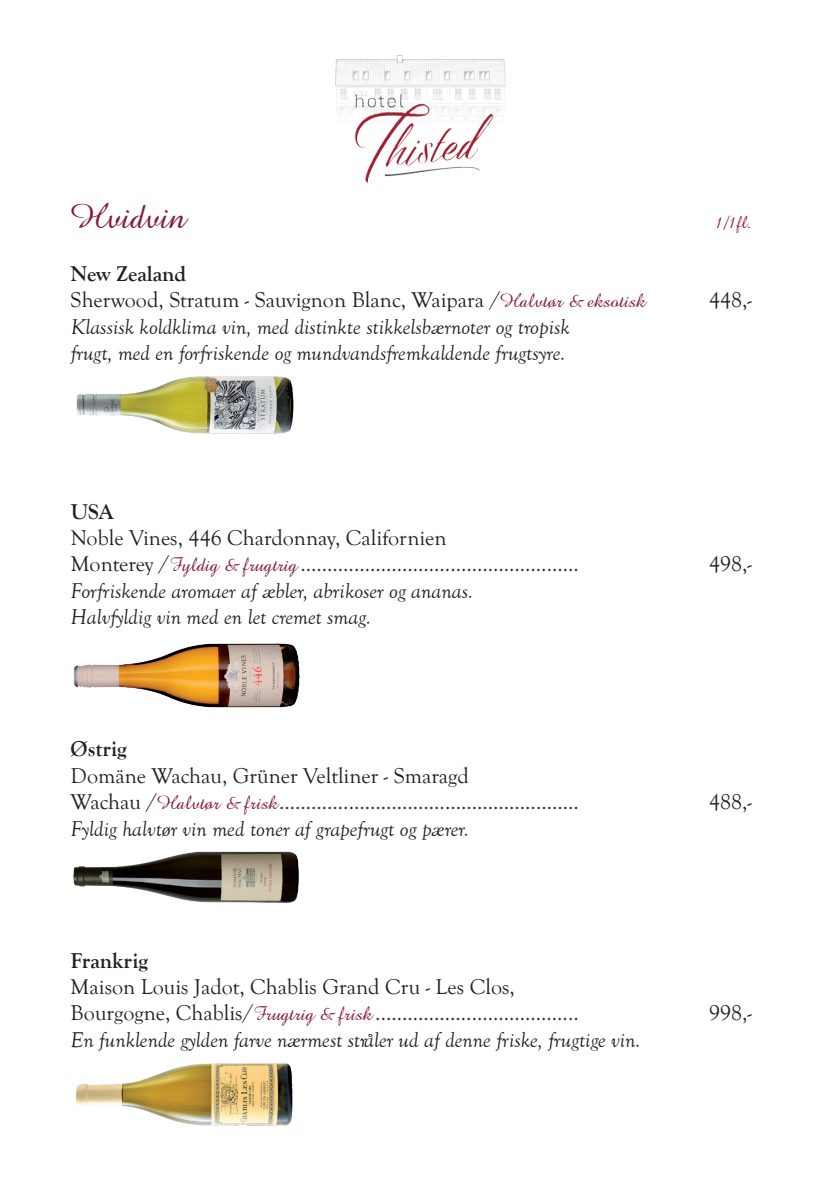
<style>
.page{position:relative;width:840px;height:1191px;background:#fff}
.page>*{position:absolute;margin:0;border:0;box-sizing:border-box;transform-origin:0 0}
.t1{font:36px "Amazone BT";color:#851836}
.t2{font:22px/26.4px "Goudy Old Sty T";color:#231f20}
.t3{font:italic 22px/26.4px "Goudy Old Sty T";color:#231f20}
.t4{font:700 22px "Goudy Old Sty T";color:#231f20}
.t5{font:18px "Amazone BT";color:#851836}
.s1{font-weight:700}
.s2{font-family:"Amazone BT";font-size:20px;color:#851836}
</style>
<div class="page">
<img style="left:335px;top:55px;width:170px;height:127px">
<img style="left:76px;top:376px;width:218px;height:58px">
<img style="left:73px;top:643px;width:227px;height:65px">
<img style="left:73px;top:851px;width:226px;height:52px">
<img style="left:76px;top:1063px;width:217px;height:63px">
<h1 class="t1" style="left:71px;top:196px;width:117px">Hvidvin</h1>
<p class="t2" style="left:71px;top:261px;width:576px"><span class="s1">New Zealand<br></span>Sherwood, Stratum - Sauvignon Blanc, Waipara /<span class="s2">Halvtør &amp; eksotisk</span></p>
<p class="t3" style="left:71px;top:314px;width:500px">Klassisk koldklima vin, med distinkte stikkelsbærnoter og tropisk frugt, med en forfriskende og mundvandsfremkaldende frugtsyre.</p>
<p class="t4" style="left:71px;top:499px;width:45px">USA</p>
<p class="t2" style="left:71px;top:525px;width:509px">Noble Vines, 446 Chardonnay, Californien<br>Monterey /<span class="s2">Fyldig &amp; frugtrig</span> ....................................................</p>
<p class="t3" style="left:71px;top:578px;width:404px">Forfriskende aromaer af æbler, abrikoser og ananas.<br>Halvfyldig vin med en let cremet smag.</p>
<p class="t4" style="left:71px;top:736px;width:58px">Østrig</p>
<p class="t2" style="left:71px;top:763px;width:509px">Domäne Wachau, Grüner Veltliner - Smaragd<br>Wachau /<span class="s2">Halvtør &amp; frisk</span>........................................................</p>
<p class="t3" style="left:71px;top:815px;width:400px">Fyldig halvtør vin med toner af grapefrugt og pærer.</p>
<p class="t4" style="left:71px;top:948px;width:79px">Frankrig</p>
<p class="t2" style="left:71px;top:974px;width:509px">Maison Louis Jadot, Chablis Grand Cru - Les Clos,<br>Bourgogne, Chablis/<span class="s2">Frugtrig &amp; frisk</span> ......................................</p>
<p class="t3" style="left:71px;top:1027px;width:571px">En funklende gylden farve nærmest stråler ud af denne friske, frugtige vin.</p>
<p class="t5" style="left:714px;top:212px;width:38px">1/1fl.</p>
<p class="t2" style="left:708px;top:287px;width:44px">448,-</p>
<p class="t2" style="left:708px;top:551px;width:44px">498,-</p>
<p class="t2" style="left:708px;top:789px;width:44px">488,-</p>
<p class="t2" style="left:708px;top:1000px;width:44px">998,-</p>
</div>
